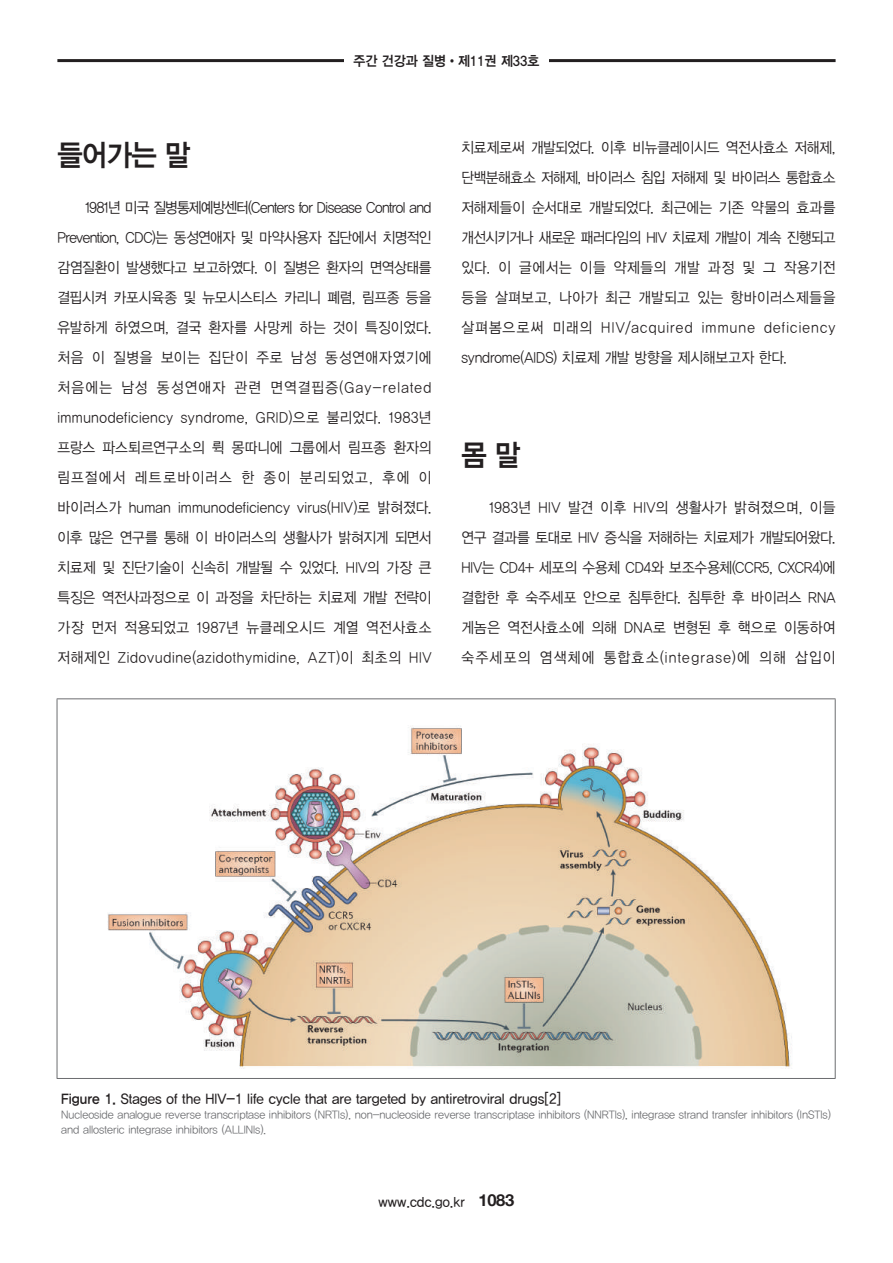
<style>
.page{position:relative;width:893px;height:1263px;background:#fff}
.page>*{position:absolute;margin:0;border:0;box-sizing:border-box;transform-origin:0 0}
.t1{font:30px "YDVYGO Std 14";color:#231f20;scale:.92 1}
.t2{font:15px/30px "YDVYGO Std 12";letter-spacing:.055em;color:#231f20;text-align:justify;scale:.92 1}
.t3{font:14.25px "YDVYGO Std 33";color:#231f20;scale:.94 1}
.t4{font:13.8px "YDVYGO Std 13";color:#231f20;scale:.92 1}
.t5{font:13.8px "YDVYGO Std 34";color:#231f20;scale:.94 1}
.t6{font:11.25px/15px "YDVYGO Std 32";color:#6c6d70}
.s1{font-family:"YDVYGO Std 34"}
.s2{font-family:"Helvetica 75";font-weight:700;font-size:16.5px}
</style>
<div class="page">
<hr style="left:57px;top:59px;width:779px;height:3px;background:#231f20">
<div style="left:344px;top:51px;width:205px;height:19px;background:#fff"></div>
<hr style="left:57px;top:698px;width:779px;height:1px;background:#6c6d70">
<hr style="left:57px;top:699px;width:1px;height:379px;background:#6c6d70">
<hr style="left:835px;top:699px;width:1px;height:379px;background:#6c6d70">
<hr style="left:57px;top:1078px;width:779px;height:1px;background:#6c6d70">
<img style="left:107px;top:725px;width:685px;height:342px">
<p class="t5" style="left:353px;top:54px;width:199px">주간 건강과 질병•제11권 제33호</p>
<h1 class="t1" style="left:57px;top:140px;width:146px">들어가는 말</h1>
<p class="t2" style="left:57px;top:193px;width:408px;text-indent:28px">1981년 미국 질병통제예방센터(Centers for Disease Control and Prevention, CDC)는 동성연애자 및 마약사용자 집단에서 치명적인 감염질환이 발생했다고 보고하였다. 이 질병은 환자의 면역상태를 결핍시켜 카포시육종 및 뉴모시스티스 카리니 폐렴, 림프종 등을 유발하게 하였으며, 결국 환자를 사망케 하는 것이 특징이었다. 처음 이 질병을 보이는 집단이 주로 남성 동성연애자였기에 처음에는 남성 동성연애자 관련 면역결핍증(Gay-related immunodeficiency syndrome, GRID)으로 불리었다. 1983년 프랑스 파스퇴르연구소의 뤽 몽따니에 그룹에서 림프종 환자의 림프절에서 레트로바이러스 한 종이 분리되었고, 후에 이 바이러스가 human immunodeficiency virus(HIV)로 밝혀졌다. 이후 많은 연구를 통해 이 바이러스의 생활사가 밝혀지게 되면서 치료제 및 진단기술이 신속히 개발될 수 있었다. HIV의 가장 큰 특징은 역전사과정으로 이 과정을 차단하는 치료제 개발 전략이 가장 먼저 적용되었고 1987년 뉴클레오시드 계열 역전사효소 저해제인 Zidovudine(azidothymidine, AZT)이 최초의 HIV</p>
<p class="t2" style="left:461px;top:133px;width:408px">치료제로써 개발되었다. 이후 비뉴클레이시드 역전사효소 저해제, 단백분해효소 저해제, 바이러스 침입 저해제 및 바이러스 통합효소 저해제들이 순서대로 개발되었다. 최근에는 기존 약물의 효과를 개선시키거나 새로운 패러다임의 HIV 치료제 개발이 계속 진행되고 있다. 이 글에서는 이들 약제들의 개발 과정 및 그 작용기전 등을 살펴보고, 나아가 최근 개발되고 있는 항바이러스제들을 살펴봄으로써 미래의 HIV/acquired immune deficiency syndrome(AIDS) 치료제 개발 방향을 제시해보고자 한다.</p>
<h1 class="t1" style="left:461px;top:440px;width:66px">몸 말</h1>
<p class="t2" style="left:461px;top:493px;width:408px;text-indent:28px">1983년 HIV 발견 이후 HIV의 생활사가 밝혀졌으며, 이들 연구 결과를 토대로 HIV 증식을 저해하는 치료제가 개발되어왔다.<br>HIV는 CD4+ 세포의 수용체 CD4와 보조수용체(CCR5, CXCR4)에 결합한 후 숙주세포 안으로 침투한다. 침투한 후 바이러스 RNA 게놈은 역전사효소에 의해 DNA로 변형된 후 핵으로 이동하여 숙주세포의 염색체에 통합효소(integrase)에 의해 삽입이</p>
<p class="t3" style="left:61px;top:1091px;width:533px"><span class="s1">Figure 1.</span> Stages of the HIV-1 life cycle that are targeted by antiretroviral drugs[2]</p>
<p class="t6" style="left:61px;top:1107px;width:771px">Nucleoside analogue reverse transcriptase inhibitors (NRTIs), non-nucleoside reverse transcriptase inhibitors (NNRTIs), integrase strand transfer inhibitors (InSTIs) and allosteric integrase inhibitors (ALLINIs).</p>
<p class="t4" style="left:379px;top:1194px;width:149px">www.cdc.go.kr <span class="s2">1083</span></p>
</div>
